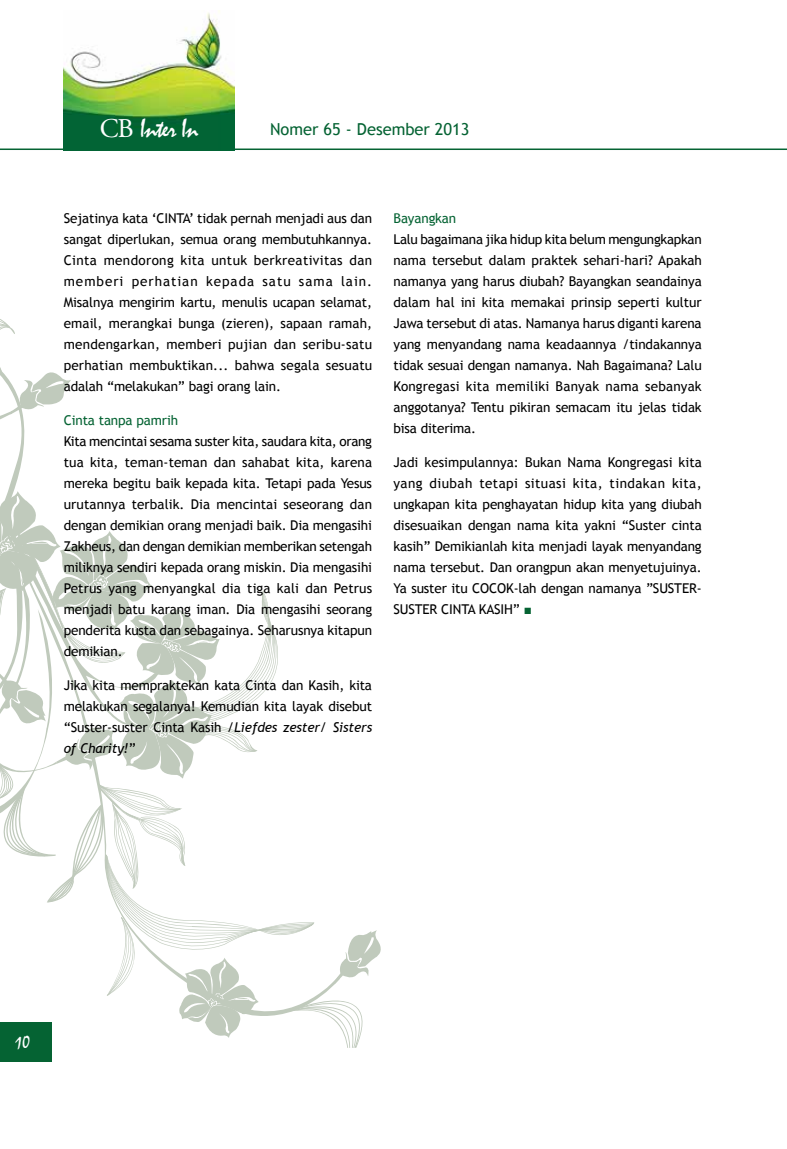
<style>
.page{position:relative;width:787px;height:1149px;background:#fff}
.page>*{position:absolute;margin:0;border:0;box-sizing:border-box;transform-origin:0 0}
.t1{font:27px "Mistral";letter-spacing:-.04em;color:#fff}
.t2{font:18px "Mistral";color:#fff}
.t3{font:16.5px "Trebuchet MS";color:#056333}
.t4{font:13.5px/21px "Trebuchet MS";letter-spacing:-.01em;color:#000;text-align:justify}
.t5{font:13.5px "Trebuchet MS";letter-spacing:-.01em;color:#056333}
.s1{font-family:"Adobe Garamond Pro"}
.s2{font-style:italic}
.s3{font-family:"Arial";color:#056333}
</style>
<div class="page">
<div style="left:0;top:1022px;width:51px;height:39px;background:#056333"></div>
<hr style="left:0;top:148px;width:787px;height:2px;background:#056333">
<img style="left:64px;top:11px;width:170px;height:137px">
<svg style="left:0;top:319px;width:381px;height:728px"></svg>
<h1 class="t1" style="left:100px;top:112px;width:100px"><span class="s1">CB</span> Inter In</h1>
<p class="t3" style="left:270px;top:119px;width:201px">Nomer 65 - Desember 2013</p>
<p class="t4" style="left:64px;top:207px;width:310px">Sejatinya kata ‘CINTA’ tidak pernah menjadi aus dan sangat diperlukan, semua orang membutuhkannya.<br>Cinta mendorong kita untuk berkreativitas dan memberi perhatian kepada satu sama lain.<br>Misalnya mengirim kartu, menulis ucapan selamat, email, merangkai bunga (zieren), sapaan ramah, mendengarkan, memberi pujian dan seribu-satu perhatian membuktikan... bahwa segala sesuatu adalah “melakukan” bagi orang lain.</p>
<p class="t5" style="left:64px;top:412px;width:116px">Cinta tanpa pamrih</p>
<p class="t4" style="left:64px;top:430px;width:310px">Kita mencintai sesama suster kita, saudara kita, orang tua kita, teman-teman dan sahabat kita, karena mereka begitu baik kepada kita. Tetapi pada Yesus urutannya terbalik. Dia mencintai seseorang dan dengan demikian orang menjadi baik. Dia mengasihi Zakheus, dan dengan demikian memberikan setengah miliknya sendiri kepada orang miskin. Dia mengasihi Petrus yang menyangkal dia tiga kali dan Petrus menjadi batu karang iman. Dia mengasihi seorang penderita kusta dan sebagainya. Seharusnya kitapun demikian.</p>
<p class="t4" style="left:64px;top:674px;width:310px">Jika kita mempraktekan kata Cinta dan Kasih, kita melakukan segalanya! Kemudian kita layak disebut “Suster-suster Cinta Kasih /<span class="s2">Liefdes zester/ Sisters of Charity!</span>”</p>
<p class="t5" style="left:393px;top:210px;width:64px">Bayangkan</p>
<p class="t4" style="left:393px;top:229px;width:310px">Lalu bagaimana jika hidup kita belum mengungkapkan nama tersebut dalam praktek sehari-hari? Apakah namanya yang harus diubah? Bayangkan seandainya dalam hal ini kita memakai prinsip seperti kultur Jawa tersebut di atas. Namanya harus diganti karena yang menyandang nama keadaannya /tindakannya tidak sesuai dengan namanya. Nah Bagaimana? Lalu Kongregasi kita memiliki Banyak nama sebanyak anggotanya? Tentu pikiran semacam itu jelas tidak bisa diterima.</p>
<p class="t4" style="left:393px;top:451px;width:310px">Jadi kesimpulannya: Bukan Nama Kongregasi kita yang diubah tetapi situasi kita, tindakan kita, ungkapan kita penghayatan hidup kita yang diubah disesuaikan dengan nama kita yakni “Suster cinta kasih” Demikianlah kita menjadi layak menyandang nama tersebut. Dan orangpun akan menyetujuinya.<br>Ya suster itu COCOK-lah dengan namanya ”SUSTER-SUSTER CINTA KASIH” <span class="s3">■</span></p>
<h2 class="t2" style="left:15px;top:1031px;width:17px">10</h2>
</div>
